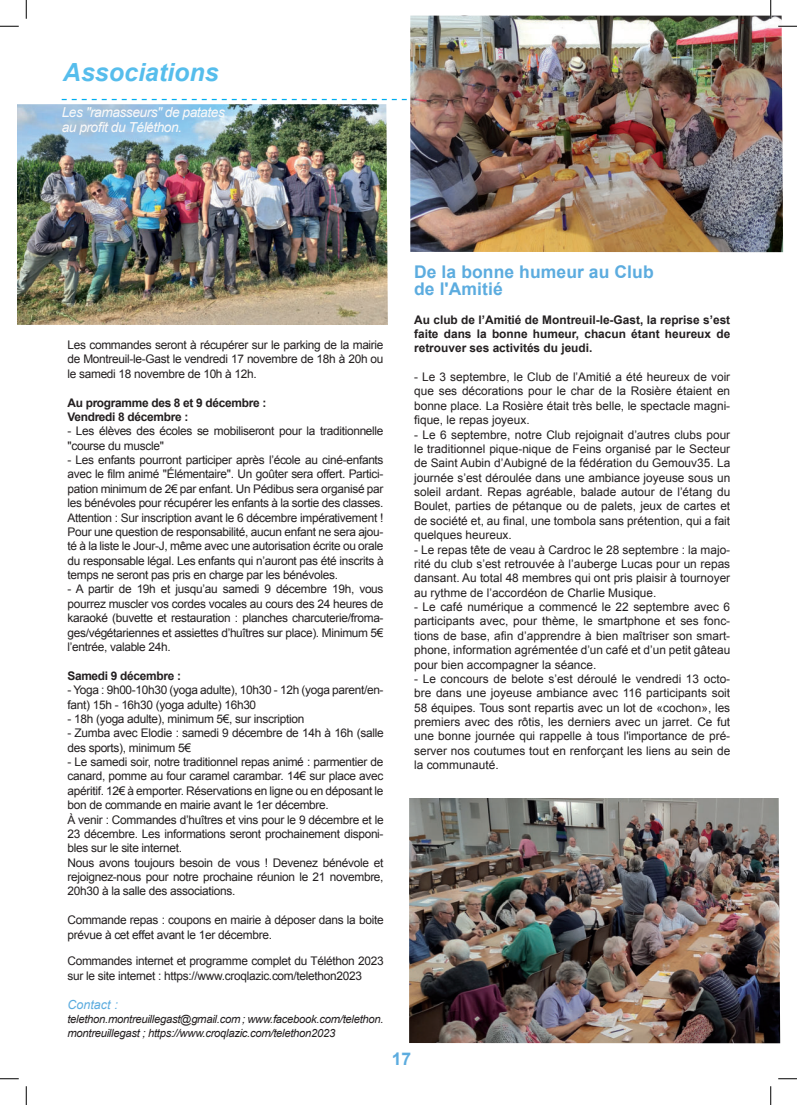
<style>
.page{position:relative;width:797px;height:1105px;background:#fff}
.page>*{position:absolute;margin:0;border:0;box-sizing:border-box;transform-origin:0 0}
.t1{font:italic 700 25px "Arial";color:#56bdec}
.t2{font:700 17.5px/17.5px "Arial";letter-spacing:.005em;color:#5cacdf}
.t3{font:italic 13.75px/15px "Arial";letter-spacing:-.035em;color:#f9f9f9}
.t4{font:italic 12.5px "Arial";color:#5cacdf}
.t5{font:11.88px/14.4px "Arial";letter-spacing:-.025em;color:#231f20;text-align:justify}
.t6{font:700 11.88px/14.4px "Arial";letter-spacing:-.025em;color:#231f20}
.t7{font:italic 11.25px/14.4px "Arial";letter-spacing:-.025em;color:#231f20}
</style>
<div class="page">
<svg style="left:62px;top:99px;width:345px;height:1px"></svg>
<img style="left:409px;top:798px;width:371px;height:245px">
<img style="left:410px;top:16px;width:373px;height:236px">
<img style="left:18px;top:104px;width:369px;height:221px">
<svg style="left:0;top:25px;width:19px;height:2px"></svg>
<svg style="left:778px;top:25px;width:19px;height:2px"></svg>
<svg style="left:0;top:1078px;width:19px;height:1px"></svg>
<svg style="left:778px;top:1078px;width:19px;height:1px"></svg>
<svg style="left:25px;top:0;width:2px;height:19px"></svg>
<svg style="left:25px;top:1086px;width:2px;height:19px"></svg>
<svg style="left:770px;top:0;width:1px;height:19px"></svg>
<svg style="left:770px;top:1086px;width:1px;height:19px"></svg>
<h1 class="t1" style="left:63px;top:63px;width:157px">Associations</h1>
<p class="t3" style="left:62px;top:105px;width:165px">Les "ramasseurs" de patates au profit du Téléthon.</p>
<p class="t5" style="left:67px;top:339px;width:317px">Les commandes seront à récupérer sur le parking de la mairie de Montreuil-le-Gast le vendredi 17 novembre de 18h à 20h ou le samedi 18 novembre de 10h à 12h.</p>
<p class="t6" style="left:67px;top:396px;width:200px">Au programme des 8 et 9 décembre :<br>Vendredi 8 décembre :</p>
<p class="t5" style="left:67px;top:425px;width:317px">- Les élèves des écoles se mobiliseront pour la traditionnelle "course du muscle"</p>
<p class="t5" style="left:67px;top:454px;width:317px">- Les enfants pourront participer après l’école au ciné-enfants avec le film animé "Élémentaire". Un goûter sera offert. Partici&shy;pation minimum de 2€ par enfant. Un Pédibus sera organisé par les bénévoles pour récupérer les enfants à la sortie des classes.<br>Attention : Sur inscription avant le 6 décembre impérativement !<br>Pour une question de responsabilité, aucun enfant ne sera ajou&shy;té à la liste le Jour-J, même avec une autorisation écrite ou orale du responsable légal. Les enfants qui n’auront pas été inscrits à temps ne seront pas pris en charge par les bénévoles.</p>
<p class="t5" style="left:67px;top:583px;width:317px">- A partir de 19h et jusqu’au samedi 9 décembre 19h, vous pourrez muscler vos cordes vocales au cours des 24 heures de karaoké (buvette et restauration : planches charcuterie/froma&shy;ges/végétariennes et assiettes d’huîtres sur place). Minimum 5€ l’entrée, valable 24h.</p>
<p class="t6" style="left:67px;top:669px;width:115px">Samedi 9 décembre :</p>
<p class="t5" style="left:67px;top:684px;width:317px">- Yoga : 9h00-10h30 (yoga adulte), 10h30 - 12h (yoga parent/en&shy;fant) 15h - 16h30 (yoga adulte) 16h30</p>
<p class="t5" style="left:67px;top:711px;width:238px">- 18h (yoga adulte), minimum 5€, sur inscription</p>
<p class="t5" style="left:67px;top:727px;width:318px">- Zumba avec Elodie : samedi 9 décembre de 14h à 16h (salle des sports), minimum 5€</p>
<p class="t5" style="left:67px;top:756px;width:318px;text-align:left">- Le samedi soir, notre traditionnel repas animé : parmentier de canard, pomme au four caramel carambar. 14€ sur place avec apéritif. 12€ à emporter. Réservations en ligne ou en déposant le bon de commande en mairie avant le 1er décembre.<br>À venir : Commandes d’huîtres et vins pour le 9 décembre et le 23 décembre. Les informations seront prochainement disponi&shy;bles sur le site internet.<br>Nous avons toujours besoin de vous ! Devenez bénévole et rejoignez-nous pour notre prochaine réunion le 21 novembre, 20h30 à la salle des associations.</p>
<p class="t5" style="left:67px;top:914px;width:318px">Commande repas : coupons en mairie à déposer dans la boite prévue à cet effet avant le 1er décembre.</p>
<p class="t5" style="left:67px;top:955px;width:318px">Commandes internet et programme complet du Téléthon 2023 sur le site internet : https://www.croqlazic.com/telethon2023</p>
<p class="t4" style="left:67px;top:997px;width:52px">Contact :</p>
<p class="t7" style="left:67px;top:1012px;width:317px">telethon.montreuillegast@gmail.com ; www.facebook.com/telethon. montreuillegast ; https://www.croqlazic.com/telethon2023</p>
<h2 class="t2" style="left:414px;top:265px;width:241px">De la bonne humeur au Club de l'Amitié</h2>
<p class="t6" style="left:414px;top:313px;width:317px;text-align:justify">Au club de l’Amitié de Montreuil-le-Gast, la reprise s’est faite dans la bonne humeur, chacun étant heureux de retrouver ses activités du jeudi.</p>
<p class="t5" style="left:414px;top:371px;width:317px">- Le 3 septembre, le Club de l’Amitié a été heureux de voir que ses décorations pour le char de la Rosière étaient en bonne place. La Rosière était très belle, le spectacle magni&shy;fique, le repas joyeux.</p>
<p class="t5" style="left:414px;top:428px;width:317px">- Le 6 septembre, notre Club rejoignait d’autres clubs pour le traditionnel pique-nique de Feins organisé par le Secteur de Saint Aubin d’Aubigné de la fédération du Gemouv35. La journée s’est déroulée dans une ambiance joyeuse sous un soleil ardant. Repas agréable, balade autour de l’étang du Boulet, parties de pétanque ou de palets, jeux de cartes et de société et, au final, une tombola sans prétention, qui a fait quelques heureux.</p>
<p class="t5" style="left:414px;top:543px;width:317px">- Le repas tête de veau à Cardroc le 28 septembre : la majo&shy;rité du club s’est retrouvée à l’auberge Lucas pour un repas dansant. Au total 48 membres qui ont pris plaisir à tournoyer au rythme de l’accordéon de Charlie Musique.</p>
<p class="t5" style="left:414px;top:601px;width:317px">- Le café numérique a commencé le 22 septembre avec 6 participants avec, pour thème, le smartphone et ses fonc&shy;tions de base, afin d’apprendre à bien maîtriser son smart&shy;phone, information agrémentée d’un café et d’un petit gâteau pour bien accompagner la séance.</p>
<p class="t5" style="left:414px;top:673px;width:317px">- Le concours de belote s’est déroulé le vendredi 13 octo&shy;bre dans une joyeuse ambiance avec 116 participants soit 58 équipes. Tous sont repartis avec un lot de «cochon», les premiers avec des rôtis, les derniers avec un jarret. Ce fut une bonne journée qui rappelle à tous l'importance de pré&shy;server nos coutumes tout en renforçant les liens au sein de la communauté.</p>
<h2 class="t2" style="left:392px;top:1051px;width:21px">17</h2>
</div>
